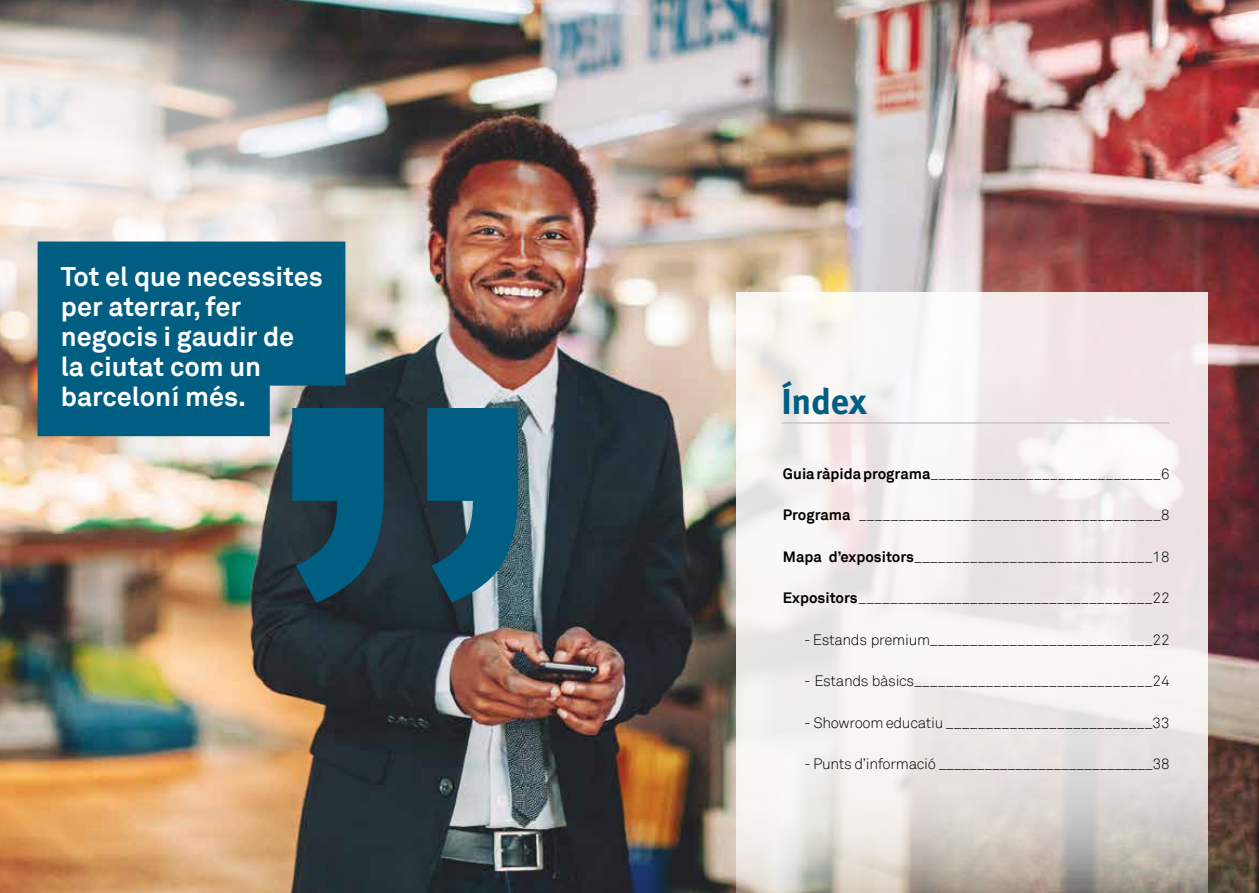
<style>
.page{position:relative;width:1259px;height:893px;background:#fff}
.page>*{position:absolute;margin:0;border:0;box-sizing:border-box;transform-origin:0 0}
.t1{font:700 36px "Meta";color:#005e83}
.t2{font:700 27px/30px "Akkurat";color:#fff}
.t3{font:300 15px "Akkurat";letter-spacing:-.02em;color:#000}
.s1{font-weight:700}
</style>
<div class="page">
<img style="left:0;top:0;width:1259px;height:893px">
<img style="left:0;top:0;width:503px;height:508px">
<svg style="left:292px;top:408px;width:226px;height:195px;background:#124e67"></svg>
<div style="left:38px;top:242px;width:307px;height:194px;background:#005e83"></div>
<svg style="left:737px;top:292px;width:471px;height:601px"></svg>
<hr style="left:781px;top:422px;width:388px;height:2px;background:#c6c7c8">
<h2 class="t2" style="left:61px;top:262px;width:263px">Tot el que necessites per aterrar, fer negocis i gaudir de la ciutat com un barceloní més.</h2>
<h1 class="t1" style="left:781px;top:381px;width:86px">Índex</h1>
<p class="t3" style="left:783px;top:465px;width:388px"><span class="s1">Guia ràpida programa</span>_____________________________6</p>
<p class="t3" style="left:783px;top:506px;width:388px"><span class="s1">Programa</span> ______________________________________8</p>
<p class="t3" style="left:783px;top:548px;width:388px"><span class="s1">Mapa d’expositors</span>______________________________18</p>
<p class="t3" style="left:783px;top:589px;width:388px"><span class="s1">Expositors</span> _____________________________________22</p>
<p class="t3" style="left:804px;top:631px;width:367px">- Estands premium____________________________22</p>
<p class="t3" style="left:804px;top:672px;width:367px">- Estands bàsics______________________________24</p>
<p class="t3" style="left:804px;top:714px;width:367px">- Showroom educatiu __________________________33</p>
<p class="t3" style="left:804px;top:755px;width:367px">- Punts d’informació ____________________________38</p>
</div>
